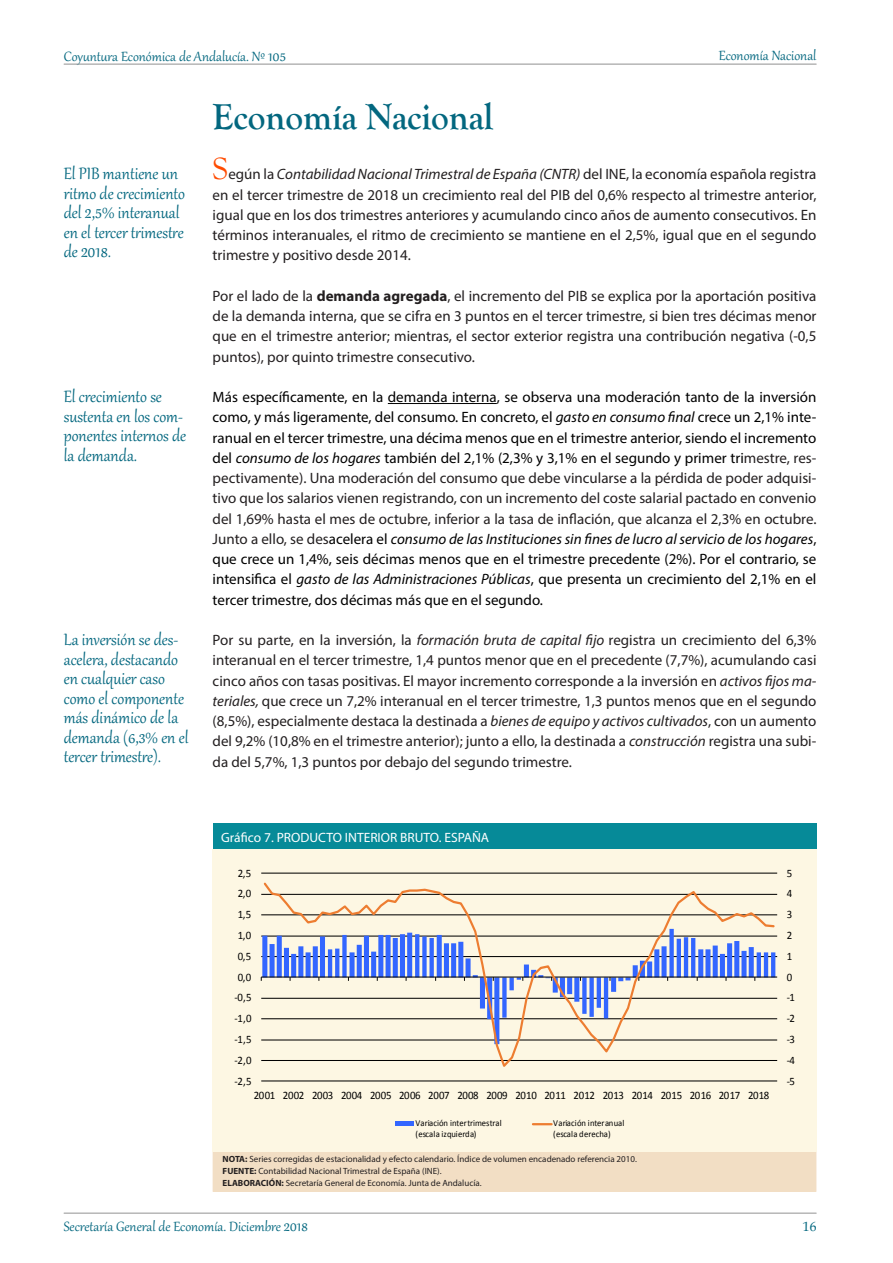
<style>
.page{position:relative;width:893px;height:1263px;background:#fff}
.page>*{position:absolute;margin:0;border:0;box-sizing:border-box;transform-origin:0 0}
.t1{font:700 37.5px "Goudy Old Style T";color:#03677f;scale:.94 1}
.Estilo_Rótulos{font:21px "Gabriola";color:#03677f;scale:.95 1}
.Estilo_Rótulos-2{font:20.25px/19.5px "Gabriola";color:#03677f;scale:.95 1}
.t2{font:16.5px "Gabriola";color:#03677f}
.t3{font:15px/20.2px "Myriad Pro";color:#231f20;text-align:justify}
.t4{font:15px/20.2px "Myriad Pro";color:#000;text-align:justify}
.t5{font:13.5px "Myriad Pro";color:#fff}
.t6{font:13.5px "Book Antiqua";color:#03677f}
.t7{font:11.4px "Calibri";letter-spacing:-.04em;color:#000;scale:.95 1}
.t8{font:9.15px/11.1px "Calibri";color:#000;scale:.95 1}
.t9{font:9px "Myriad Pro";color:#231f20}
.s1{font-size:18px}
.s2{font-family:"Goudy Old Style T";font-size:31.5px;color:#ff4b00}
.s3{font-style:italic}
.s4{font-weight:700}
.s5{color:#231f20}
.s6{font-size:21px}
.s7{font-size:20.25px}
</style>
<div class="page">
<hr style="left:388px;top:403px;width:109px;height:1px;background:#000">
<div style="left:213px;top:824px;width:603px;height:25px;background:#068a98"></div>
<div style="left:213px;top:1150px;width:603px;height:41px;background:#f2dec4"></div>
<div style="left:213px;top:1149px;width:603px;height:43px;border:2px solid #f2dec4"></div>
<div style="left:213px;top:849px;width:603px;height:302px;background:#fdf7e3"></div>
<hr style="left:261px;top:1080px;width:516px;height:1px;background:#000">
<hr style="left:261px;top:1060px;width:516px;height:1px;background:#000">
<hr style="left:261px;top:1040px;width:516px;height:1px;background:#000">
<hr style="left:261px;top:1018px;width:516px;height:1px;background:#000">
<hr style="left:261px;top:998px;width:516px;height:1px;background:#000">
<hr style="left:261px;top:956px;width:516px;height:1px;background:#000">
<hr style="left:261px;top:936px;width:516px;height:1px;background:#000">
<hr style="left:261px;top:914px;width:516px;height:1px;background:#000">
<hr style="left:261px;top:894px;width:516px;height:1px;background:#000">
<hr style="left:261px;top:873px;width:516px;height:1px;background:#000">
<hr style="left:261px;top:977px;width:516px;height:1px;background:#000">
<svg style="left:262px;top:882px;width:514px;height:185px"></svg>
<div style="left:395px;top:1121px;width:19px;height:5px;background:#36f"></div>
<svg style="left:533px;top:1123px;width:19px;height:2px"></svg>
<hr style="left:64px;top:1213px;width:752px;height:1px;background:#b3b3b3">
<hr style="left:64px;top:64px;width:752px;height:1px;background:#b3b3b3">
<p class="t2" style="left:64px;top:46px;width:224px">Coyuntura Económica de Andalucía. Nº <span class="s1">105</span></p>
<p class="t2" style="left:719px;top:45px;width:99px">Economía Nacional</p>
<p class="t1" style="left:213px;top:96px;width:300px">Economía Nacional</p>
<p class="t3" style="left:213px;top:164px;width:605px"><span class="s2">S</span>egún la <span class="s3">Contabilidad Nacional Trimestral de España (CNTR)</span> del INE, la economía española registra en el tercer trimestre de 2018 un crecimiento real del PIB del 0,6% respecto al trimestre anterior, igual que en los dos trimestres anteriores y acumulando cinco años de aumento consecutivos. En términos interanuales, el ritmo de crecimiento se mantiene en el 2,5%, igual que en el segundo trimestre y positivo desde 2014.</p>
<p class="t3" style="left:213px;top:285px;width:605px">Por el lado de la <span class="s4">demanda agregada</span>, el incremento del PIB se explica por la aportación positiva de la demanda interna, que se cifra en 3 puntos en el tercer trimestre, si bien tres décimas menor que en el trimestre anterior; mientras, el sector exterior registra una contribución negativa (-0,5 puntos), por quinto trimestre consecutivo.</p>
<p class="t4" style="left:213px;top:387px;width:605px">Más específicamente, en la demanda interna, se observa una moderación tanto de la inversión como, y más ligeramente, del consumo. En concreto, el <span class="s3">gasto en consumo final</span> crece un 2,1% inte&shy;ranual en el tercer trimestre, una décima menos que en el trimestre anterior, siendo el incremento del <span class="s3">consumo de los hogares</span> también del 2,1% (2,3% y 3,1% en el segundo y primer tri<span class="s5">mestre, res&shy;pectivamente). Una moderación del consumo que debe vincularse a la pérdida de poder adquisi&shy;tivo que los salarios vienen registrando, con un incremento del coste salarial pactado en convenio del 1,69% hasta el mes de octubre, inferior a la tasa de inflación, que alcanza el 2,3% en octubre.<br>Junto a ello, se des</span>acelera el <span class="s3">consumo de las Instituciones sin fines de lucro al servicio de los hogares</span>, que crece un 1,4%, seis décimas menos que en el trimestre precedente (2%). Por el contrario, se intensifica el <span class="s3">gasto de las Administraciones Públicas</span>, que presenta un crecimiento del 2,1% en el tercer trimestre, dos décimas más que en el segundo.</p>
<p class="t3" style="left:213px;top:630px;width:605px">Por su parte, en la inversión, la <span class="s3">formación bruta de capital fijo</span> registra un crecimiento del 6,3% interanual en el tercer trimestre, 1,4 puntos menor que en el precedente (7,7%), acumulando casi cinco años con tasas positivas. El mayor incremento corresponde a la inversión en <span class="s3">activos fijos ma&shy;teriales,</span> que crece un 7,2% interanual en el tercer trimestre, 1,3 puntos menos que en el segundo (8,5%), especialmente destaca la destinada a <span class="s3">bienes de equipo y activos cultivados</span>, con un aumento del 9,2% (10,8% en el trimestre anterior); junto a ello, la destinada a <span class="s3">construcción</span> registra una subi&shy;da del 5,7%, 1,3 puntos por debajo del segundo trimestre.</p>
<p class="Estilo_Rótulos-2" style="left:64px;top:162px;width:129px">El PIB mantiene un ritmo de crecimiento del <span class="s6">2,5</span><span class="s1">%</span> interanual en el tercer trimestre</p>
<p class="Estilo_Rótulos" style="left:64px;top:238px;width:51px"><span class="s7">de</span> 2018<span class="s7">.</span></p>
<p class="Estilo_Rótulos-2" style="left:64px;top:386px;width:130px">El crecimiento se sustenta en los com&shy;ponentes internos de la demanda.</p>
<p class="Estilo_Rótulos-2" style="left:64px;top:629px;width:133px">La inversión se des&shy;acelera, destacando en cualquier caso como el componente más dinámico de la demanda (<span class="s6">6,3</span><span class="s1">%</span> en el tercer trimestre).</p>
<p class="t5" style="left:221px;top:829px;width:269px">Gráfico 7. PRODUCTO INTERIOR BRUTO. ESPAÑA</p>
<p class="t7" style="left:238px;top:865px;width:16px">2,5</p>
<p class="t7" style="left:787px;top:865px;width:7px">5</p>
<p class="t7" style="left:238px;top:886px;width:16px">2,0</p>
<p class="t7" style="left:787px;top:886px;width:7px">4</p>
<p class="t7" style="left:238px;top:906px;width:16px">1,5</p>
<p class="t7" style="left:787px;top:906px;width:7px">3</p>
<p class="t7" style="left:238px;top:927px;width:16px">1,0</p>
<p class="t7" style="left:787px;top:927px;width:7px">2</p>
<p class="t7" style="left:238px;top:948px;width:16px">0,5</p>
<p class="t7" style="left:787px;top:948px;width:7px">1</p>
<p class="t7" style="left:238px;top:969px;width:16px">0,0</p>
<p class="t7" style="left:787px;top:969px;width:7px">0</p>
<p class="t7" style="left:235px;top:990px;width:19px">-0,5</p>
<p class="t7" style="left:787px;top:990px;width:10px">-1</p>
<p class="t7" style="left:235px;top:1010px;width:19px">-1,0</p>
<p class="t7" style="left:787px;top:1010px;width:10px">-2</p>
<p class="t7" style="left:235px;top:1031px;width:19px">-1,5</p>
<p class="t7" style="left:787px;top:1031px;width:10px">-3</p>
<p class="t7" style="left:235px;top:1052px;width:19px">-2,0</p>
<p class="t7" style="left:787px;top:1052px;width:10px">-4</p>
<p class="t7" style="left:235px;top:1073px;width:19px">-2,5</p>
<p class="t7" style="left:787px;top:1073px;width:10px">-5</p>
<p class="t7" style="left:254px;top:1087px;width:544px">2001 2002 2003 2004 2005 2006 2007 2008 2009 2010 2011 2012 2013 2014 2015 2016 2017 2018</p>
<p class="t8" style="left:415px;top:1117px;width:92px">Variación intertrimestral (escala izquierda)</p>
<p class="t8" style="left:553px;top:1117px;width:76px">Variación interanual (escala derecha)</p>
<p class="t9" style="left:223px;top:1153px;width:416px"><span class="s4">NOTA:</span> Series corregidas de estacionalidad y efecto calendario. Índice de volumen encadenado referencia 2010.</p>
<p class="t9" style="left:223px;top:1165px;width:221px"><span class="s4">FUENTE:</span> Contabilidad Nacional Trimestral de España (INE).</p>
<p class="t9" style="left:223px;top:1177px;width:261px"><span class="s4">ELABORACIÓN:</span> Secretaría General de Economía. Junta de Andalucía.</p>
<p class="t2" style="left:64px;top:1215px;width:246px">Secretaría General de Economía. Diciembre <span class="s1">2018</span></p>
<p class="t6" style="left:803px;top:1217px;width:15px">16</p>
</div>
